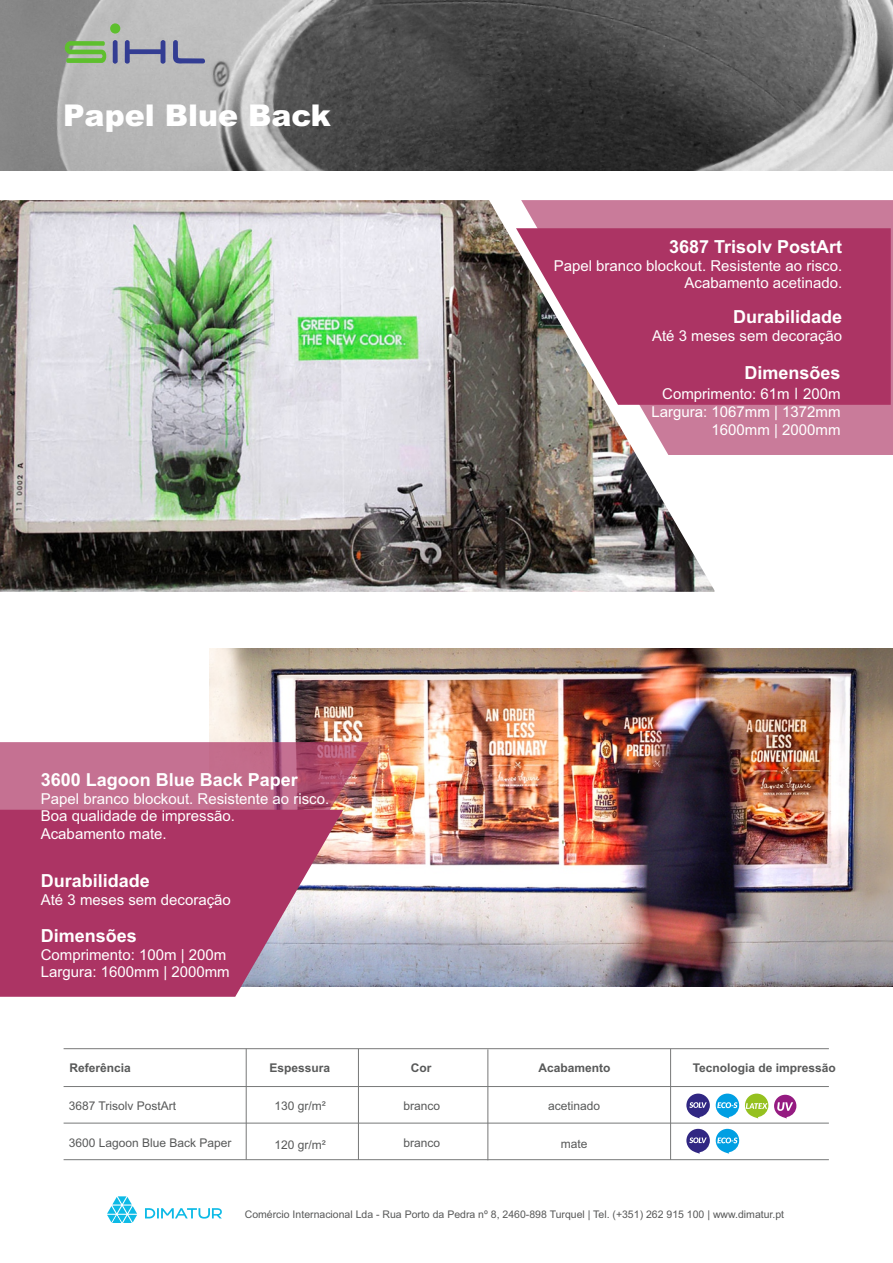
<style>
.page{position:relative;width:893px;height:1263px;background:#fff}
.page>*{position:absolute;margin:0;border:0;box-sizing:border-box;transform-origin:0 0}
.t1{font:900 30px "Arial";color:#fff}
.t2{font:700 18px "Arial";color:#fff}
.t3{font:15px/17.2px "Arial";color:#fff;text-align:right}
.t4{font:12px "Arial";color:#585959}
.t5{font:700 12px "Arial";color:#585959}
.t6{font:10.5px "Arial";color:#585959}
.s1{font-size:18px}
</style>
<div class="page">
<img style="left:0;top:0;width:893px;height:170px">
<svg style="left:65px;top:41px;width:43px;height:22px"></svg>
<div style="left:113px;top:40px;width:5px;height:24px;background:#333d93;border-radius:2px"></div>
<div style="left:110px;top:23px;width:10px;height:11px;background:#5ebf2e;border-radius:50%"></div>
<svg style="left:125px;top:40px;width:40px;height:24px"></svg>
<svg style="left:173px;top:40px;width:33px;height:24px"></svg>
<div style="left:714px;top:200px;width:179px;height:255px;background:#c97b9a"></div>
<hr style="left:64px;top:1123px;width:765px;height:1px;background:#777878">
<hr style="left:246px;top:1049px;width:1px;height:111px;background:#777878">
<hr style="left:358px;top:1049px;width:1px;height:111px;background:#777878">
<hr style="left:64px;top:1086px;width:765px;height:1px;background:#777878">
<hr style="left:64px;top:1048px;width:765px;height:1px;background:#777878">
<hr style="left:64px;top:1159px;width:765px;height:1px;background:#777878">
<hr style="left:487px;top:1049px;width:1px;height:111px;background:#777878">
<svg style="left:145px;top:1208px;width:77px;height:10px"></svg>
<svg style="left:107px;top:1196px;width:30px;height:27px"></svg>
<hr style="left:670px;top:1049px;width:1px;height:111px;background:#777878">
<img style="left:0;top:200px;width:714px;height:392px">
<svg style="left:516px;top:228px;width:375px;height:177px;background:#a73f67"></svg>
<img style="left:209px;top:648px;width:684px;height:338px">
<svg style="left:0;top:742px;width:369px;height:204px;background:#c37590"></svg>
<svg style="left:0;top:810px;width:343px;height:187px;background:#b04b75"></svg>
<svg style="left:686px;top:1093px;width:24px;height:25px"></svg>
<svg style="left:745px;top:1093px;width:23px;height:25px"></svg>
<svg style="left:774px;top:1095px;width:22px;height:23px"></svg>
<svg style="left:716px;top:1093px;width:23px;height:25px"></svg>
<svg style="left:686px;top:1129px;width:24px;height:25px"></svg>
<svg style="left:716px;top:1129px;width:23px;height:25px"></svg>
<h1 class="t1" style="left:63px;top:104px;width:269px">Papel Blue Back</h1>
<p class="t2" style="left:41px;top:773px;width:259px">3600 Lagoon Blue Back Paper</p>
<p class="t3" style="left:41px;top:791px;width:290px;text-align:left">Papel branco blockout. Resistente ao risco.<br>Boa qualidade de impressão.<br>Acabamento mate.</p>
<p class="t2" style="left:41px;top:874px;width:111px">Durabilidade</p>
<p class="t3" style="left:41px;top:892px;width:192px">Até 3 meses sem decoração</p>
<p class="t2" style="left:41px;top:928px;width:98px">Dimensões</p>
<p class="t3" style="left:41px;top:947px;width:190px;text-align:left">Comprimento: 100m | 200m<br>Largura: 1600mm | 2000mm</p>
<p class="t2" style="left:669px;top:240px;width:175px">3687 Trisolv PostArt</p>
<p class="t3" style="left:554px;top:259px;width:290px">Papel branco blockout. Resistente ao risco.<br>Acabamento acetinado.</p>
<p class="t2" style="left:733px;top:310px;width:111px">Durabilidade</p>
<p class="t3" style="left:652px;top:328px;width:192px">Até 3 meses sem decoração</p>
<p class="t2" style="left:744px;top:366px;width:98px">Dimensões</p>
<p class="t3" style="left:651px;top:387px;width:190px">Comprimento: 61m <span class="s1">׀</span> 200m<br>Largura: 1067mm | 1372mm<br>1600mm | 2000mm</p>
<p class="t5" style="left:69px;top:1063px;width:63px">Referência</p>
<p class="t4" style="left:69px;top:1101px;width:109px">3687 Trisolv PostArt</p>
<p class="t4" style="left:69px;top:1138px;width:164px">3600 Lagoon Blue Back Paper</p>
<p class="t5" style="left:270px;top:1063px;width:62px">Espessura</p>
<p class="t4" style="left:274px;top:1101px;width:53px">130 gr/m²</p>
<p class="t5" style="left:411px;top:1063px;width:22px">Cor</p>
<p class="t5" style="left:538px;top:1063px;width:74px">Acabamento</p>
<p class="t5" style="left:693px;top:1063px;width:145px">Tecnologia de impressão</p>
<p class="t4" style="left:403px;top:1101px;width:38px">branco</p>
<p class="t4" style="left:548px;top:1101px;width:54px">acetinado</p>
<p class="t4" style="left:274px;top:1140px;width:53px">120 gr/m²</p>
<p class="t4" style="left:403px;top:1138px;width:38px">branco</p>
<p class="t4" style="left:561px;top:1139px;width:28px">mate</p>
<p class="t6" style="left:245px;top:1210px;width:541px">Comércio Internacional Lda - Rua Porto da Pedra nº 8, 2460-898 Turquel | Tel. (+351) 262 915 100 | www.dimatur.pt</p>
</div>
